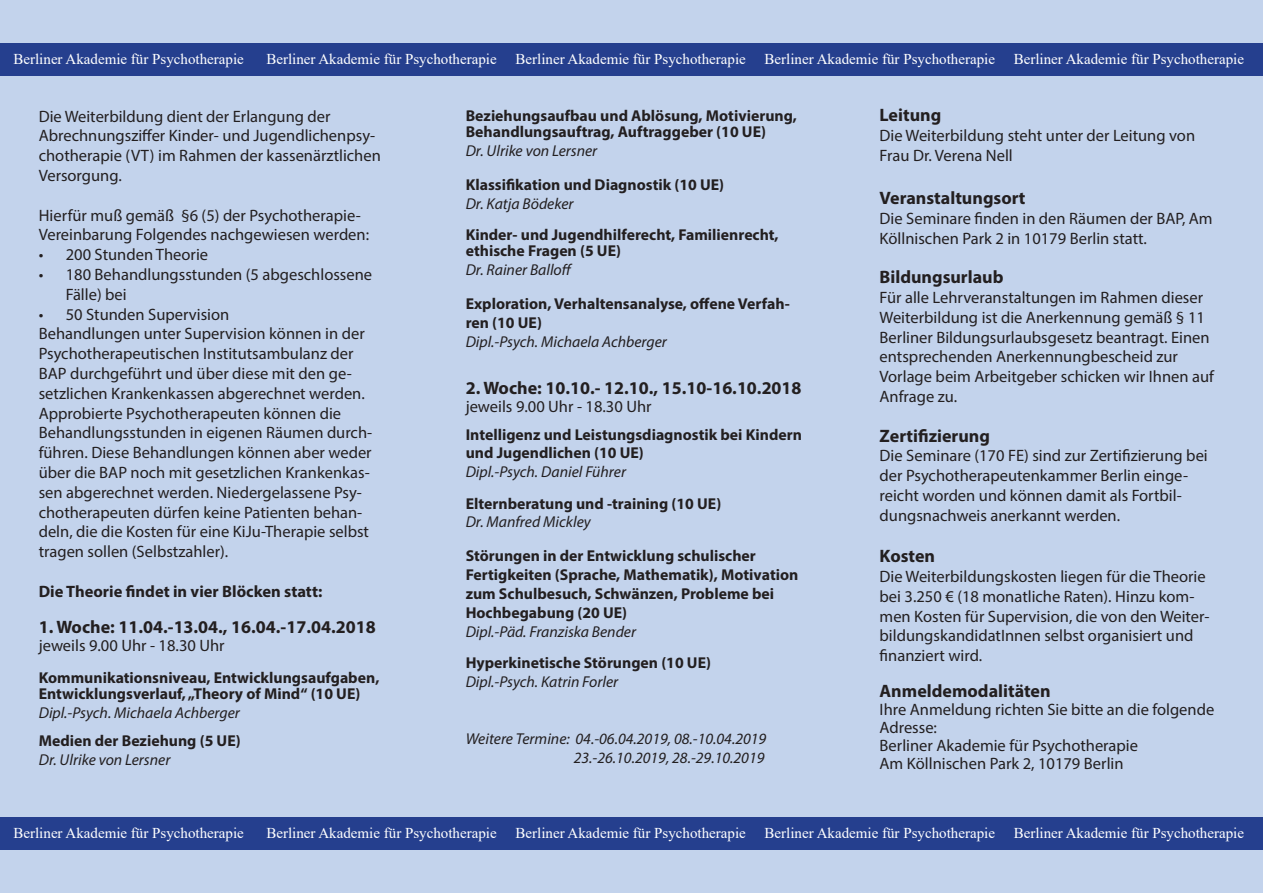
<style>
.page{position:relative;width:1263px;height:893px;background:#c3d3ec}
.page>*{position:absolute;margin:0;border:0;box-sizing:border-box;transform-origin:0 0}
.t1{font:700 18px "Myriad Pro";color:#231f20}
.t2{font:16.5px/19.8px "Myriad Pro";color:#231f20}
.t3{font:700 16.5px "Myriad Pro";color:#231f20}
.t4{font:700 15.75px/18.9px "Myriad Pro";color:#231f20}
.t5{font:italic 15.75px/18.9px "Myriad Pro";color:#231f20;text-align:right}
.t6{font:15px "Times New Roman";color:#fff}
</style>
<div class="page">
<div style="left:0;top:43px;width:1263px;height:33px;background:#253f8e"></div>
<div style="left:0;top:817px;width:1263px;height:33px;background:#253f8e"></div>
<p class="t6" style="left:13px;top:49px;width:232px">Berliner Akademie für Psychotherapie</p>
<p class="t6" style="left:266px;top:49px;width:232px">Berliner Akademie für Psychotherapie</p>
<p class="t6" style="left:515px;top:49px;width:232px">Berliner Akademie für Psychotherapie</p>
<p class="t6" style="left:765px;top:49px;width:232px">Berliner Akademie für Psychotherapie</p>
<p class="t6" style="left:1014px;top:49px;width:232px">Berliner Akademie für Psychotherapie</p>
<p class="t2" style="left:39px;top:106px;width:344px">Die Weiterbildung dient der Erlangung der Abrechnungsziffer Kinder- und Jugendlichenpsy&shy;chotherapie (VT) im Rahmen der kassenärztlichen Versorgung.</p>
<p class="t2" style="left:39px;top:205px;width:332px">Hierfür muß gemäß §6 (5) der Psychotherapie-<br>Vereinbarung Folgendes nachgewiesen werden:</p>
<p class="t2" style="left:39px;top:244px;width:171px">• 200 Stunden Theorie</p>
<p class="t2" style="left:66px;top:264px;width:308px;text-indent:-27px">• 180 Behandlungsstunden (5 abgeschlossene<br>Fälle) bei</p>
<p class="t2" style="left:39px;top:304px;width:335px">• 50 Stunden Supervision<br>Behandlungen unter Supervision können in der Psychotherapeutischen Institutsambulanz der BAP durchgeführt und über diese mit den ge&shy;setzlichen Krankenkassen abgerechnet werden.<br>Approbierte Psychotherapeuten können die Behandlungsstunden in eigenen Räumen durch&shy;führen. Diese Behandlungen können aber weder über die BAP noch mit gesetzlichen Krankenkas&shy;sen abgerechnet werden. Niedergelassene Psy&shy;chotherapeuten dürfen keine Patienten behan&shy;deln, die die Kosten für eine KiJu-Therapie selbst tragen sollen (Selbstzahler).</p>
<p class="t3" style="left:39px;top:580px;width:285px">Die Theorie findet in vier Blöcken statt:</p>
<p class="t1" style="left:39px;top:615px;width:338px">1. Woche: 11.04.-13.04., 16.04.-17.04.2018</p>
<p class="t2" style="left:39px;top:635px;width:187px">jeweils 9.00 Uhr - 18.30 Uhr</p>
<p class="t4" style="left:39px;top:669px;width:342px;line-height:16.2px">Kommunikationsniveau, Entwicklungsaufgaben,<br>Entwicklungsverlauf, „Theory of Mind“ (10 UE)</p>
<p class="t5" style="left:39px;top:703px;width:203px">Dipl.-Psych. Michaela Achberger</p>
<p class="t4" style="left:39px;top:731px;width:203px">Medien der Beziehung (5 UE)</p>
<p class="t5" style="left:39px;top:750px;width:133px">Dr. Ulrike von Lersner</p>
<p class="t4" style="left:466px;top:107px;width:333px;line-height:16.2px">Beziehungsaufbau und Ablösung, Motivierung,<br>Behandlungsauftrag, Auftraggeber (10 UE)</p>
<p class="t5" style="left:466px;top:141px;width:133px">Dr. Ulrike von Lersner</p>
<p class="t4" style="left:466px;top:175px;width:260px">Klassifikation und Diagnostik (10 UE)</p>
<p class="t5" style="left:466px;top:194px;width:109px">Dr. Katja Bödeker</p>
<p class="t4" style="left:466px;top:226px;width:314px;line-height:16.2px">Kinder- und Jugendhilferecht, Familienrecht, ethische Fragen (5 UE)</p>
<p class="t5" style="left:466px;top:260px;width:108px">Dr. Rainer Balloff</p>
<p class="t4" style="left:466px;top:294px;width:326px">Exploration, Verhaltensanalyse, offene Verfah&shy;ren (10 UE)</p>
<p class="t5" style="left:466px;top:332px;width:203px">Dipl.-Psych. Michaela Achberger</p>
<p class="t1" style="left:466px;top:376px;width:337px">2. Woche: 10.10.- 12.10., 15.10-16.10.2018</p>
<p class="t2" style="left:466px;top:396px;width:187px">jeweils 9.00 Uhr - 18.30 Uhr</p>
<p class="t4" style="left:466px;top:424px;width:338px">Intelligenz und Leistungsdiagnostik bei Kindern und Jugendlichen (10 UE)</p>
<p class="t5" style="left:466px;top:462px;width:162px">Dipl.-Psych. Daniel Führer</p>
<p class="t4" style="left:466px;top:493px;width:257px">Elternberatung und -training (10 UE)</p>
<p class="t5" style="left:466px;top:512px;width:127px">Dr. Manfred Mickley</p>
<p class="t4" style="left:466px;top:546px;width:334px">Störungen in der Entwicklung schulischer Fertigkeiten (Sprache, Mathematik), Motivation zum Schulbesuch, Schwänzen, Probleme bei Hochbegabung (20 UE)</p>
<p class="t5" style="left:466px;top:622px;width:172px">Dipl.-Päd. Franziska Bender</p>
<p class="t4" style="left:466px;top:653px;width:247px">Hyperkinetische Störungen (10 UE)</p>
<p class="t5" style="left:466px;top:672px;width:154px">Dipl.-Psych. Katrin Forler</p>
<p class="t5" style="left:466px;top:729px;width:302px">Weitere Termine: 04.-06.04.2019, 08.-10.04.2019<br>23.-26.10.2019, 28.-29.10.2019</p>
<p class="t1" style="left:879px;top:103px;width:63px">Leitung</p>
<p class="t2" style="left:879px;top:125px;width:317px">Die Weiterbildung steht unter der Leitung von<br>Frau Dr. Verena Nell</p>
<p class="t1" style="left:879px;top:186px;width:147px">Veranstaltungsort</p>
<p class="t2" style="left:879px;top:208px;width:335px">Die Seminare finden in den Räumen der BAP, Am<br>Köllnischen Park 2 in 10179 Berlin statt.</p>
<p class="t1" style="left:879px;top:265px;width:125px">Bildungsurlaub</p>
<p class="t2" style="left:879px;top:287px;width:336px">Für alle Lehrveranstaltungen im Rahmen dieser Weiterbildung ist die Anerkennung gemäß § 11<br>Berliner Bildungsurlaubsgesetz beantragt. Einen entsprechenden Anerkennungbescheid zur Vorlage beim Arbeitgeber schicken wir Ihnen auf Anfrage zu.</p>
<p class="t1" style="left:879px;top:424px;width:112px">Zertifizierung</p>
<p class="t2" style="left:879px;top:446px;width:330px">Die Seminare (170 FE) sind zur Zertifizierung bei der Psychotherapeutenkammer Berlin einge&shy;reicht worden und können damit als Fortbil&shy;dungsnachweis anerkannt werden.</p>
<p class="t1" style="left:879px;top:544px;width:57px">Kosten</p>
<p class="t2" style="left:879px;top:566px;width:331px">Die Weiterbildungskosten liegen für die Theorie bei 3.250 € (18 monatliche Raten). Hinzu kom&shy;men Kosten für Supervision, die von den Weiter&shy;bildungskandidatInnen selbst organisiert und finanziert wird.</p>
<p class="t1" style="left:879px;top:679px;width:172px">Anmeldemodalitäten</p>
<p class="t2" style="left:879px;top:700px;width:336px;line-height:18px">Ihre Anmeldung richten Sie bitte an die folgende Adresse:<br>Berliner Akademie für Psychotherapie<br>Am Köllnischen Park 2, 10179 Berlin</p>
<p class="t6" style="left:13px;top:822px;width:232px">Berliner Akademie für Psychotherapie</p>
<p class="t6" style="left:266px;top:822px;width:232px">Berliner Akademie für Psychotherapie</p>
<p class="t6" style="left:515px;top:822px;width:232px">Berliner Akademie für Psychotherapie</p>
<p class="t6" style="left:765px;top:822px;width:232px">Berliner Akademie für Psychotherapie</p>
<p class="t6" style="left:1014px;top:822px;width:232px">Berliner Akademie für Psychotherapie</p>
</div>
